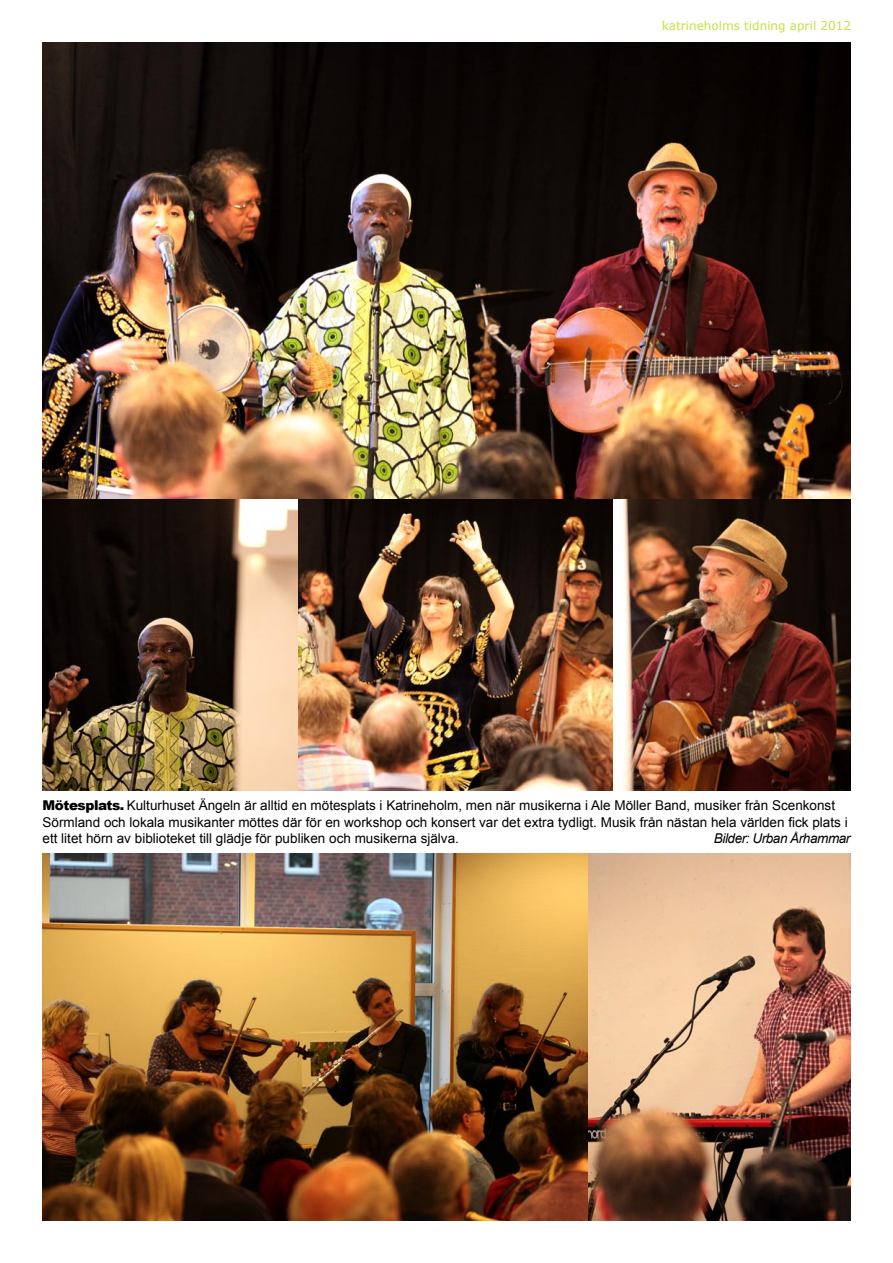
<style>
.page{position:relative;width:893px;height:1263px;background:#fff}
.page>*{position:absolute;margin:0;border:0;box-sizing:border-box;transform-origin:0 0}
.t1{font:13.5px/16.2px "Arial";color:#000}
.t2{font:italic 13.5px "Arial";letter-spacing:-.03em;color:#000}
.t3{font:12px "Verdana";color:#cadf43}
.s1{font-weight:900}
</style>
<div class="page">
<img style="left:297px;top:498px;width:317px;height:293px">
<img style="left:614px;top:498px;width:236px;height:293px">
<img style="left:43px;top:498px;width:254px;height:293px">
<img style="left:43px;top:43px;width:807px;height:455px">
<img style="left:43px;top:853px;width:807px;height:367px">
<p class="t3" style="left:662px;top:18px;width:191px">katrineholms tidning april 2012</p>
<p class="t1" style="left:43px;top:798px;width:807px"><span class="s1">Mötesplats.</span> Kulturhuset Ängeln är alltid en mötesplats i Katrineholm, men när musikerna i Ale Möller Band, musiker från Scenkonst<br>Sörmland och lokala musikanter möttes där för en workshop och konsert var det extra tydligt. Musik från nästan hela världen fick plats i ett litet hörn av biblioteket till glädje för publiken och musikerna själva.</p>
<p class="t2" style="left:714px;top:829px;width:138px">Bilder: Urban Århammar</p>
</div>
